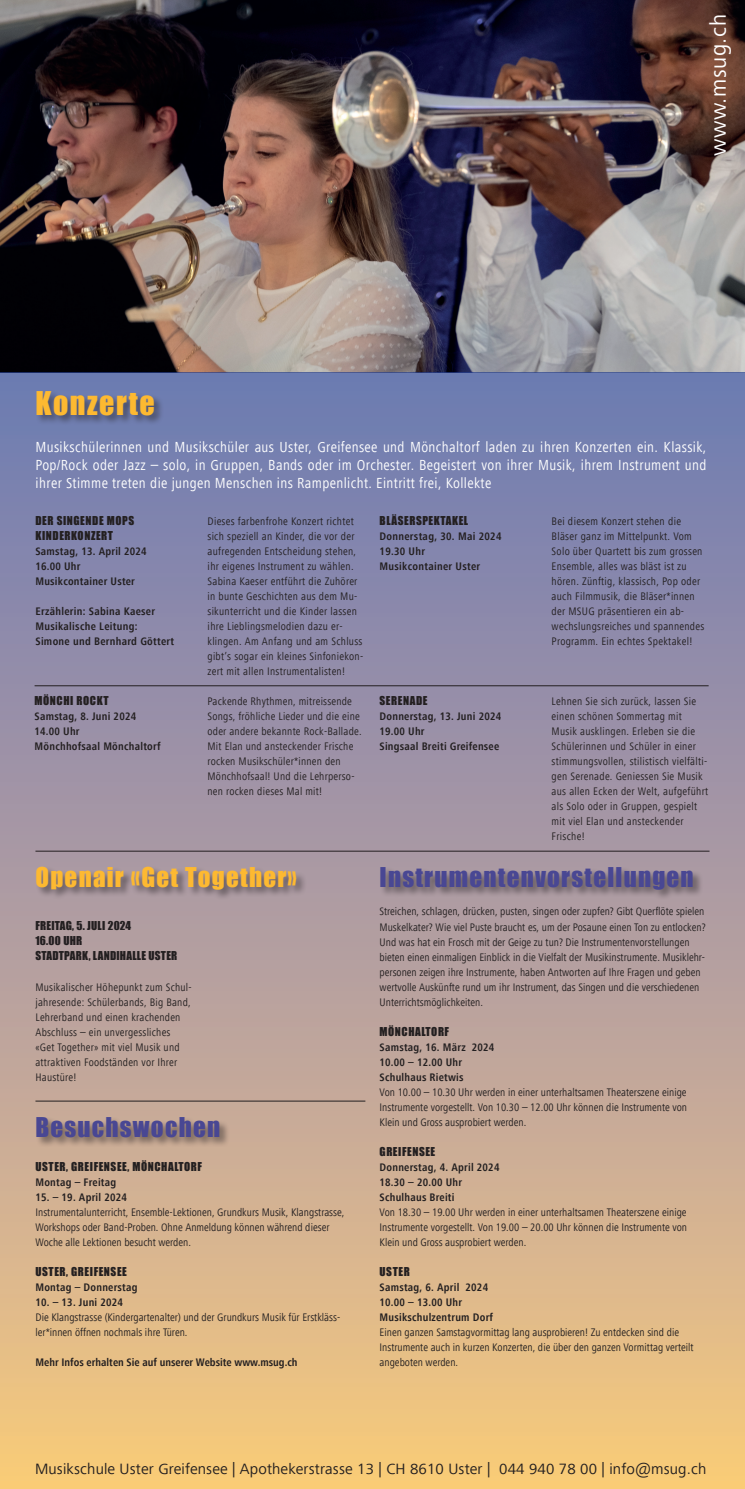
<style>
.page{position:relative;width:745px;height:1489px;background:#fff}
.page>*{position:absolute;margin:0;border:0;box-sizing:border-box;transform-origin:0 0}
.t1{font:30px "Impact";letter-spacing:.05em;color:#fdb931}
.t2{font:25px "Impact";letter-spacing:.05em;color:#494793}
.t3{font:25px "Impact";letter-spacing:.05em;color:#fdb931}
.t4{font:22.5px "Frutiger Next Com";letter-spacing:.025em;color:#fff}
.t5{font:15.38px "Frutiger Next Com";letter-spacing:.01em;color:#231f20}
.t6{font:condensed 15px/18px "Frutiger Next Com";letter-spacing:.025em;color:#fff;text-align:justify}
.t7{font:condensed 11.25px/15px "Frutiger Next Com";letter-spacing:.02em;color:#231f20}
.t8{font:condensed 11.25px/15px "Frutiger Next Com";color:#231f20}
.t9{font:700 condensed 11.25px/15px "Frutiger Next Com";letter-spacing:.02em;color:#231f20}
.t10{font:11.25px/15px "Impact";letter-spacing:.05em;color:#231f20}
.t11{font:11.25px/15px "Impact";letter-spacing:.02em;color:#231f20}
.t12{font:700 condensed 11.25px "Frutiger Next Com";color:#231f20}
</style>
<div class="page">
<img style="left:0;top:0;width:744px;height:372px">
<div style="left:0;top:372px;width:744px;height:1116px;background:linear-gradient(to bottom,#6c78b8,#f7c782)"></div>
<hr style="left:35px;top:685px;width:673px;height:1px;background:#231f20">
<hr style="left:35px;top:850px;width:674px;height:1px;background:#231f20">
<div style="left:379px;top:866px;width:324px;height:34px;background:#231f20;opacity:.5"></div>
<div style="left:36px;top:1115px;width:194px;height:32px;background:#231f20;opacity:.5"></div>
<div style="left:36px;top:390px;width:129px;height:36px;background:#231f20;opacity:.5"></div>
<hr style="left:35px;top:1100px;width:330px;height:1px;background:#231f20">
<div style="left:36px;top:865px;width:271px;height:35px;background:#231f20;opacity:.5"></div>
<h1 class="t1" style="left:35px;top:379px;width:121px">Konzerte</h1>
<h3 class="t4" style="left:705px;top:156px;width:143px;rotate:-90deg">www.msug.ch</h3>
<p class="t6" style="left:35px;top:437px;width:672px">Musikschülerinnen und Musikschüler aus Uster, Greifensee und Mönchaltorf laden zu ihren Konzerten ein. Klassik, Pop/Rock oder Jazz – solo, in Gruppen, Bands oder im Orchester. Begeistert von ihrer Musik, ihrem Instrument und ihrer Stimme treten die jungen Menschen ins Rampenlicht. Eintritt frei, Kollekte</p>
<p class="t10" style="left:35px;top:513px;width:100px">DER SINGENDE MOPS<br>KINDERKONZERT</p>
<p class="t9" style="left:35px;top:544px;width:113px">Samstag, 13. April 2024<br>16.00 Uhr<br>Musikcontainer Uster</p>
<p class="t9" style="left:35px;top:604px;width:140px">Erzählerin: Sabina Kaeser<br>Musikalische Leitung:<br>Simone und Bernhard Göttert</p>
<p class="t10" style="left:35px;top:693px;width:75px">MÖNCHI ROCKT</p>
<p class="t9" style="left:35px;top:709px;width:127px">Samstag, 8. Juni 2024<br>14.00 Uhr<br>Mönchhofsaal Mönchaltorf</p>
<p class="t10" style="left:379px;top:513px;width:90px">BLÄSERSPEKTAKEL</p>
<p class="t9" style="left:379px;top:529px;width:123px">Donnerstag, 30. Mai 2024<br>19.30 Uhr<br>Musikcontainer Uster</p>
<p class="t7" style="left:207px;top:514px;width:157px">Dieses farbenfrohe Konzert richtet sich speziell an Kinder, die vor der aufregenden Entscheidung stehen, ihr eigenes Instrument zu wählen.<br>Sabina Kaeser entführt die Zuhörer in bunte Geschichten aus dem Mu&shy;sikunterricht und die Kinder lassen ihre Lieblingsmelodien dazu er&shy;klingen. Am Anfang und am Schluss gibt’s sogar ein kleines Sinfoniekon&shy;zert mit allen Instrumentalisten!</p>
<p class="t7" style="left:551px;top:514px;width:154px">Bei diesem Konzert stehen die<br>Bläser ganz im Mittelpunkt. Vom<br>Solo über Quartett bis zum grossen<br>Ensemble, alles was bläst ist zu hören. Zünftig, klassisch, Pop oder auch Filmmusik, die Bläser*innen der MSUG präsentieren ein ab&shy;wechslungsreiches und spannendes<br>Programm. Ein echtes Spektakel!</p>
<p class="t7" style="left:207px;top:694px;width:155px">Packende Rhythmen, mitreissende Songs, fröhliche Lieder und die eine oder andere bekannte Rock-Ballade.<br>Mit Elan und ansteckender Frische rocken Musikschüler*innen den Mönchhofsaal! Und die Lehrperso&shy;nen rocken dieses Mal mit!</p>
<p class="t10" style="left:379px;top:693px;width:49px">SERENADE</p>
<p class="t9" style="left:379px;top:709px;width:123px">Donnerstag, 13. Juni 2024<br>19.00 Uhr<br>Singsaal Breiti Greifensee</p>
<p class="t7" style="left:551px;top:694px;width:158px">Lehnen Sie sich zurück, lassen Sie einen schönen Sommertag mit<br>Musik ausklingen. Erleben sie die<br>Schülerinnen und Schüler in einer stimmungsvollen, stilistisch vielfälti&shy;gen Serenade. Geniessen Sie Musik aus allen Ecken der Welt, aufgeführt als Solo oder in Gruppen, gespielt mit viel Elan und ansteckender<br>Frische!</p>
<h2 class="t3" style="left:35px;top:857px;width:263px">Openair «Get Together»</h2>
<p class="t11" style="left:35px;top:918px;width:143px">FREITAG, 5. JULI 2024<br>16.00 UHR<br>STADTPARK, LANDIHALLE USTER</p>
<p class="t7" style="left:35px;top:979px;width:158px">Musikalischer Höhepunkt zum Schul&shy;jahresende: Schülerbands, Big Band,<br>Lehrerband und einen krachenden<br>Abschluss – ein unvergessliches «Get Together» mit viel Musik und attraktiven Foodständen vor Ihrer<br>Haustüre!</p>
<h2 class="t2" style="left:35px;top:1107px;width:186px">Besuchswochen</h2>
<p class="t10" style="left:35px;top:1158px;width:168px">USTER, GREIFENSEE, MÖNCHALTORF</p>
<p class="t9" style="left:35px;top:1174px;width:82px">Montag – Freitag</p>
<p class="t9" style="left:35px;top:1189px;width:93px">15. – 19. April 2024</p>
<p class="t8" style="left:35px;top:1204px;width:310px">Instrumentalunterricht, Ensemble-Lektionen, Grundkurs Musik, Klangstrasse,<br>Workshops oder Band-Proben. Ohne Anmeldung können während dieser<br>Woche alle Lektionen besucht werden.</p>
<p class="t10" style="left:35px;top:1263px;width:93px">USTER, GREIFENSEE</p>
<p class="t9" style="left:35px;top:1279px;width:104px">Montag – Donnerstag</p>
<p class="t9" style="left:35px;top:1294px;width:89px">10. – 13. Juni 2024</p>
<p class="t8" style="left:35px;top:1309px;width:306px">Die Klangstrasse (Kindergartenalter) und der Grundkurs Musik für Erstkläss&shy;ler*innen öffnen nochmals ihre Türen.</p>
<p class="t12" style="left:35px;top:1355px;width:263px">Mehr Infos erhalten Sie auf unserer Website www.msug.ch</p>
<h2 class="t2" style="left:379px;top:857px;width:315px">Instrumentenvorstellungen</h2>
<p class="t8" style="left:379px;top:904px;width:327px">Streichen, schlagen, drücken, pusten, singen oder zupfen? Gibt Querflöte spielen Muskelkater? Wie viel Puste braucht es, um der Posaune einen Ton zu entlocken?<br>Und was hat ein Frosch mit der Geige zu tun? Die Instrumentenvorstellungen bieten einen einmaligen Einblick in die Vielfalt der Musikinstrumente. Musiklehr&shy;personen zeigen ihre Instrumente, haben Antworten auf Ihre Fragen und geben wertvolle Auskünfte rund um ihr Instrument, das Singen und die verschiedenen Unterrichtsmöglichkeiten.</p>
<p class="t10" style="left:379px;top:1023px;width:71px">MÖNCHALTORF</p>
<p class="t9" style="left:379px;top:1039px;width:116px">Samstag, 16. März 2024<br>10.00 – 12.00 Uhr<br>Schulhaus Rietwis</p>
<p class="t7" style="left:379px;top:1084px;width:309px;text-align:justify">Von 10.00 – 10.30 Uhr werden in einer unterhaltsamen Theaterszene einige Instrumente vorgestellt. Von 10.30 – 12.00 Uhr können die Instrumente von Klein und Gross ausprobiert werden.</p>
<p class="t10" style="left:379px;top:1143px;width:57px">GREIFENSEE</p>
<p class="t9" style="left:379px;top:1159px;width:121px">Donnerstag, 4. April 2024<br>18.30 – 20.00 Uhr<br>Schulhaus Breiti</p>
<p class="t7" style="left:379px;top:1204px;width:309px;text-align:justify">Von 18.30 – 19.00 Uhr werden in einer unterhaltsamen Theaterszene einige Instrumente vorgestellt. Von 19.00 – 20.00 Uhr können die Instrumente von Klein und Gross ausprobiert werden.</p>
<p class="t10" style="left:379px;top:1263px;width:32px">USTER</p>
<p class="t9" style="left:379px;top:1279px;width:115px">Samstag, 6. April 2024<br>10.00 – 13.00 Uhr<br>Musikschulzentrum Dorf</p>
<p class="t8" style="left:379px;top:1324px;width:315px">Einen ganzen Samstagvormittag lang ausprobieren! Zu entdecken sind die<br>Instrumente auch in kurzen Konzerten, die über den ganzen Vormittag verteilt angeboten werden.</p>
<h3 class="t5" style="left:35px;top:1460px;width:672px">Musikschule Uster Greifensee | Apothekerstrasse 13 | CH 8610 Uster | 044 940 78 00 | info@msug.ch</h3>
</div>
